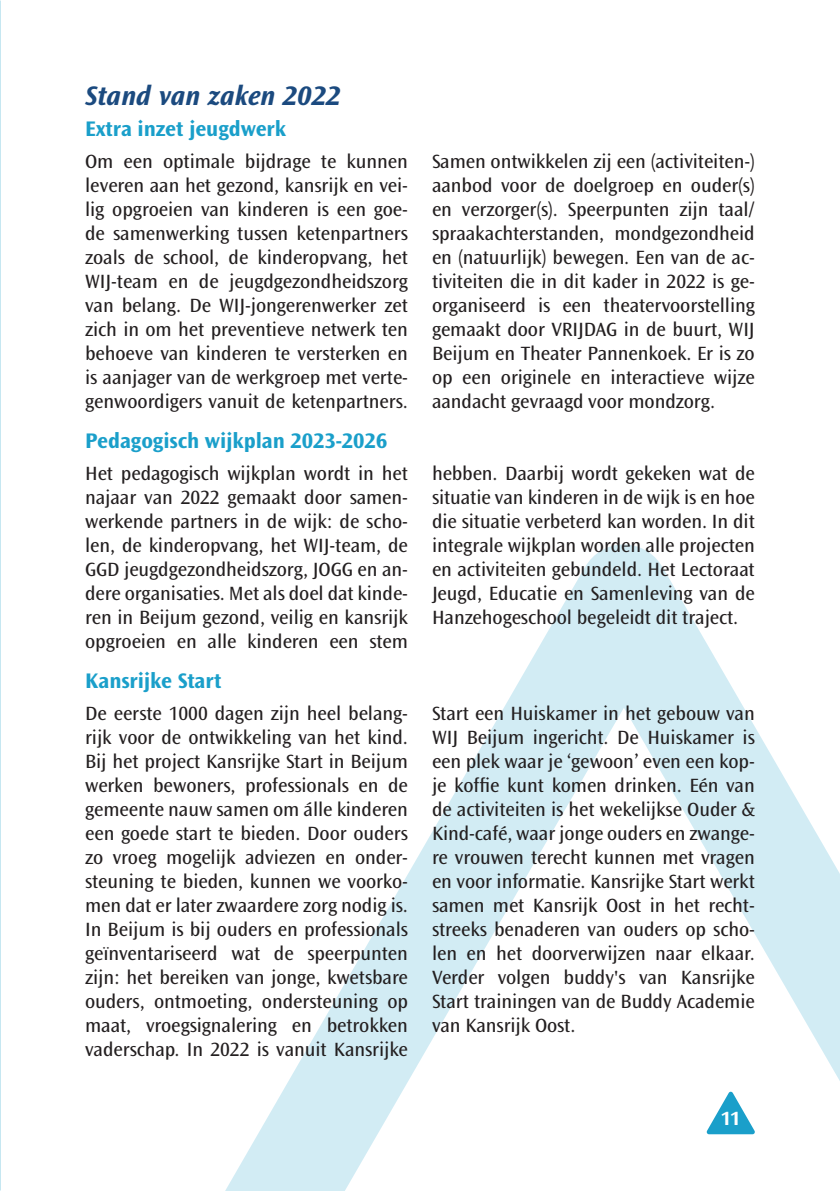
<style>
.page{position:relative;width:840px;height:1191px;background:#fff}
.page>*{position:absolute;margin:0;border:0;box-sizing:border-box;transform-origin:0 0}
.t1{font:italic 700 28px "Ocean Sans Std";color:#1b4a7f}
.t2{font:700 22px "Ocean Sans Std";letter-spacing:-.005em;color:#1a9fca}
.t3{font:20px/24px "Ocean Sans Std";letter-spacing:-.005em;color:#231f20;text-align:justify}
.K7____Openingskop{font:700 20px "Ocean Sans Std";color:#fff}
</style>
<div class="page">
<svg style="left:225px;top:544px;width:614px;height:647px"></svg>
<svg style="left:706px;top:1091px;width:48px;height:43px"></svg>
<p class="t1" style="left:85px;top:81px;width:257px">Stand van zaken 2022</p>
<p class="t2" style="left:85px;top:116px;width:202px">Extra inzet jeugdwerk</p>
<p class="t3" style="left:85px;top:150px;width:324px">Om een optimale bijdrage te kunnen leveren aan het gezond, kansrijk en vei&shy;lig opgroeien van kinderen is een goe&shy;de samenwerking tussen ketenpartners zoals de school, de kinderopvang, het WIJ-team en de jeugdgezondheidszorg van belang. De WIJ-jongerenwerker zet zich in om het preventieve netwerk ten behoeve van kinderen te versterken en is aanjager van de werkgroep met verte&shy;genwoordigers vanuit de ketenpartners.</p>
<p class="t3" style="left:432px;top:150px;width:324px">Samen ontwikkelen zij een (activiteiten-) aanbod voor de doelgroep en ouder(s) en verzorger(s). Speerpunten zijn taal/ spraakachterstanden, mondgezondheid en (natuurlijk) bewegen. Een van de ac&shy;tiviteiten die in dit kader in 2022 is ge&shy;organiseerd is een theatervoorstelling gemaakt door VRIJDAG in de buurt, WIJ Beijum en Theater Pannenkoek. Er is zo op een originele en interactieve wijze aandacht gevraagd voor mondzorg.</p>
<p class="t2" style="left:85px;top:428px;width:303px">Pedagogisch wijkplan 2023-2026</p>
<p class="t3" style="left:85px;top:462px;width:324px">Het pedagogisch wijkplan wordt in het najaar van 2022 gemaakt door samen&shy;werkende partners in de wijk: de scho&shy;len, de kinderopvang, het WIJ-team, de GGD jeugdgezondheidszorg, JOGG en an&shy;dere organisaties. Met als doel dat kinde&shy;ren in Beijum gezond, veilig en kansrijk opgroeien en alle kinderen een stem</p>
<p class="t3" style="left:432px;top:462px;width:324px">hebben. Daarbij wordt gekeken wat de situatie van kinderen in de wijk is en hoe die situatie verbeterd kan worden. In dit integrale wijkplan worden alle projecten en activiteiten gebundeld. Het Lectoraat Jeugd, Educatie en Samenleving van de Hanzehogeschool begeleidt dit traject.</p>
<p class="t2" style="left:85px;top:668px;width:138px">Kansrijke Start</p>
<p class="t3" style="left:85px;top:702px;width:324px">De eerste 1000 dagen zijn heel belang&shy;rijk voor de ontwikkeling van het kind.<br>Bij het project Kansrijke Start in Beijum werken bewoners, professionals en de gemeente nauw samen om álle kinderen een goede start te bieden. Door ouders zo vroeg mogelijk adviezen en onder&shy;steuning te bieden, kunnen we voorko&shy;men dat er later zwaardere zorg nodig is.<br>In Beijum is bij ouders en professionals geïnventariseerd wat de speerpunten zijn: het bereiken van jonge, kwetsbare ouders, ontmoeting, ondersteuning op maat, vroegsignalering en betrokken vaderschap. In 2022 is vanuit Kansrijke</p>
<p class="t3" style="left:432px;top:702px;width:324px">Start een Huiskamer in het gebouw van WIJ Beijum ingericht. De Huiskamer is een plek waar je ‘gewoon’ even een kop&shy;je koffie kunt komen drinken. Eén van de activiteiten is het wekelijkse Ouder &amp; Kind-café, waar jonge ouders en zwange&shy;re vrouwen terecht kunnen met vragen en voor informatie. Kansrijke Start werkt samen met Kansrijk Oost in het recht&shy;streeks benaderen van ouders op scho&shy;len en het doorverwijzen naar elkaar.<br>Verder volgen buddy's van Kansrijke Start trainingen van de Buddy Academie van Kansrijk Oost.</p>
<p class="K7____Openingskop" style="left:720px;top:1106px;width:21px">11</p>
</div>
